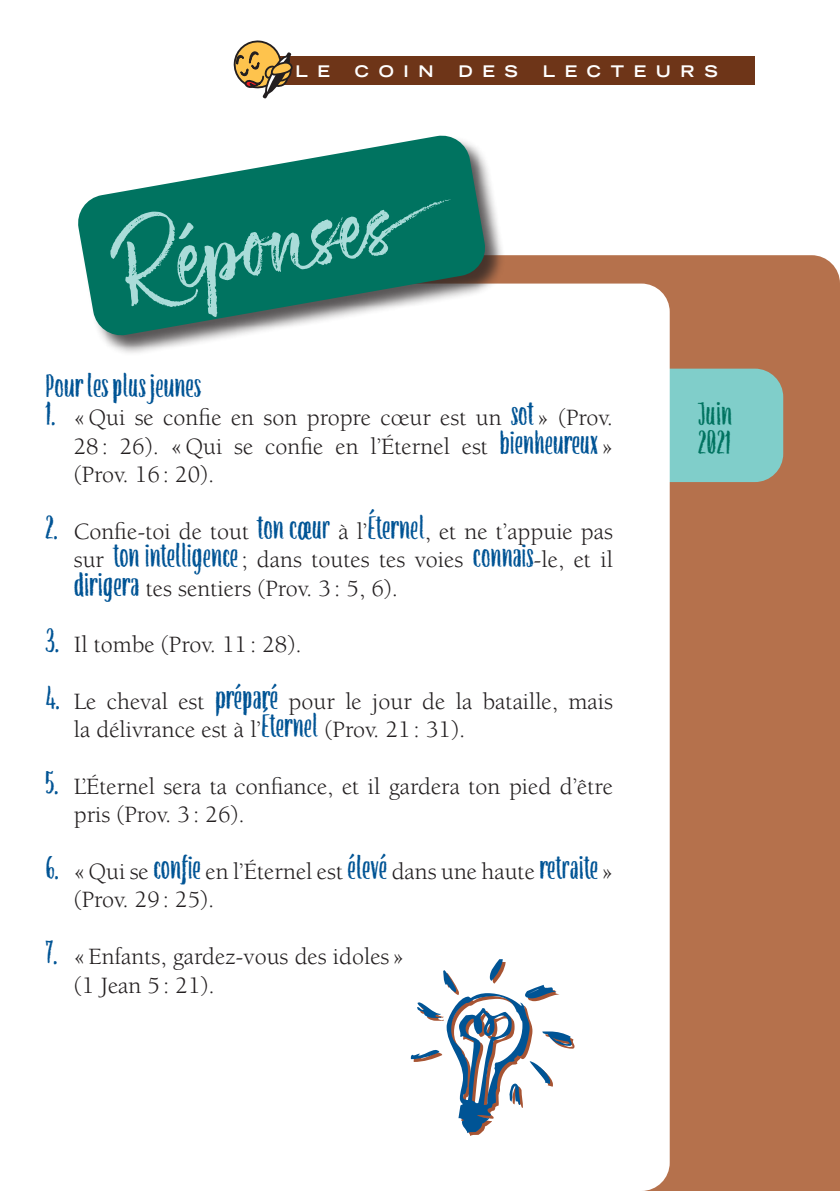
<style>
.page{position:relative;width:840px;height:1191px;background:#fff}
.page>*{position:absolute;margin:0;border:0;box-sizing:border-box;transform-origin:0 0}
.t1{font:288px "Linotype Caciocavallo";color:#005495}
.t2{font:96px "ATS Script";color:#aadcd9}
.T1_Texte{font:condensed 36px "ATS Cond";color:#005495}
.t3{font:condensed 36px/28.4px "ATS Cond";color:#007360}
.t4{font:24px/28.4px "Berkeley";color:#231f20}
.t5{font:700 expanded 16px "Trade Gothic LT Std";letter-spacing:.6em;color:#fff}
.s1{font-family:"ATS Cond";font-stretch:condensed;font-size:36px;color:#005495}
</style>
<div class="page">
<div style="left:505px;top:255px;width:334px;height:936px;background:#b5714c"></div>
<div style="left:556px;top:369px;width:226px;height:113px;background:#80ceca;border-radius:28px"></div>
<svg style="left:505px;top:283px;width:164px;height:908px"></svg>
<div style="left:78px;top:135px;width:427px;height:221px;background:#231f20;opacity:.75"></div>
<svg style="left:78px;top:135px;width:409px;height:202px;fill:#007360"></svg>
<div style="left:258px;top:57px;width:496px;height:28px;background:#6e3518"></div>
<svg style="left:233px;top:40px;width:60px;height:59px"></svg>
<p class="t5" style="left:295px;top:61px;width:36px">L E</p>
<p class="t5" style="left:355px;top:61px;width:80px">COIN</p>
<p class="t5" style="left:458px;top:61px;width:61px">DES</p>
<p class="t5" style="left:542px;top:61px;width:176px">LECTEURS</p>
<h2 class="t2" style="left:105px;top:211px;width:343px;rotate:-10deg">Réponses</h2>
<p class="T1_Texte" style="left:45px;top:365px;width:157px">Pour les plus jeunes</p>
<p class="t4" style="left:74px;top:404px;width:540px;text-align:justify;text-indent:-28px"><span class="s1">1.</span> «Qui se confie en son propre cœur est un <span class="s1">sot</span> » (Prov.<br>28: 26). «Qui se confie en l’Éternel est <span class="s1">bienheureux</span> » (Prov. 16: 20).</p>
<p class="t4" style="left:74px;top:517px;width:540px;text-align:justify;text-indent:-28px"><span class="s1">2.</span> Confie-toi de tout <span class="s1">ton cœur</span> à l’<span class="s1">Éternel</span>, et ne t’appuie pas sur <span class="s1">ton intelligence</span>; dans toutes tes voies <span class="s1">connais</span>-le, et il <span class="s1">dirigera</span> tes sentiers (Prov. 3: 5, 6).</p>
<p class="t4" style="left:45px;top:631px;width:257px"><span class="s1">3.</span> Il tombe (Prov. 11: 28).</p>
<p class="t4" style="left:74px;top:687px;width:540px;text-indent:-28px"><span class="s1">4.</span> Le cheval est <span class="s1">préparé</span> pour le jour de la bataille, mais la délivrance est à l’<span class="s1">Éternel</span> (Prov. 21: 31).</p>
<p class="t4" style="left:74px;top:772px;width:540px;text-indent:-28px"><span class="s1">5.</span> L’Éternel sera ta confiance, et il gardera ton pied d’être pris (Prov. 3: 26).</p>
<p class="t4" style="left:74px;top:858px;width:540px;text-indent:-28px"><span class="s1">6.</span> «Qui se <span class="s1">confie</span> en l’Éternel est <span class="s1">élevé</span> dans une haute <span class="s1">retraite</span> » (Prov. 29: 25).</p>
<p class="t4" style="left:74px;top:943px;width:331px;text-indent:-28px"><span class="s1">7.</span> «Enfants, gardez-vous des idoles » (1 Jean 5: 21).</p>
<h1 class="t1" style="left:414px;top:859px;width:173px">E</h1>
<h3 class="t3" style="left:697px;top:399px;width:36px">Juin<br>2021</h3>
</div>
